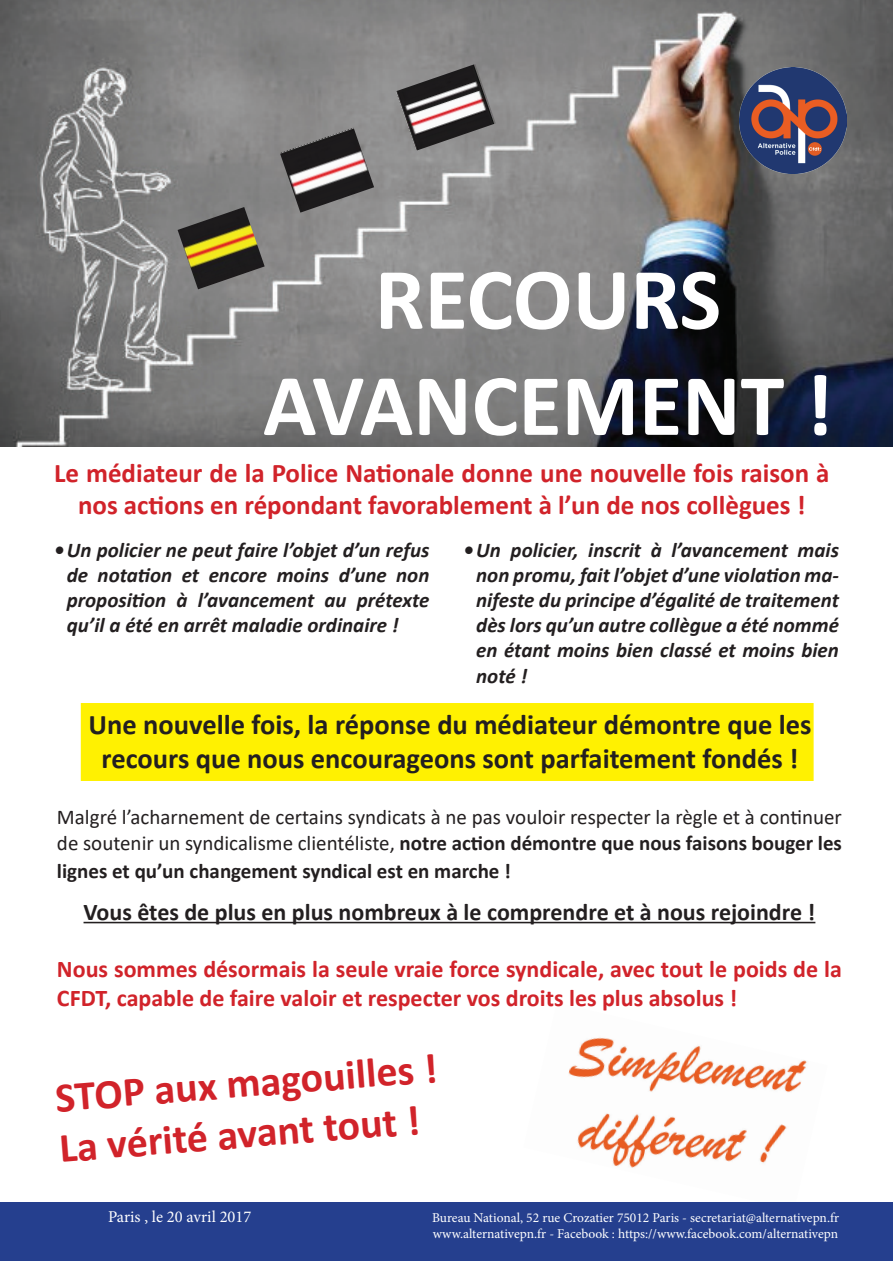
<style>
.page{position:relative;width:893px;height:1263px;background:#fff}
.page>*{position:absolute;margin:0;border:0;box-sizing:border-box;transform-origin:0 0}
.t1{font:700 88.5px/106.2px "Calibri";color:#fff;text-align:center}
.t2{font:700 42px/49.9px "Calibri";color:#d1232a}
.t3{font:700 28.5px/34.2px "Calibri";color:#231f20;text-align:center}
.t4{font:700 27px/32.4px "Calibri";color:#d1232a;text-align:center}
.t5{font:700 24px/28.8px "Calibri";color:#d1232a}
.t6{font:700 24px "Calibri";color:#231f20}
.t7{font:italic 700 21px/25.2px "Calibri";color:#231f20;text-align:justify}
.t8{font:21px/25.2px "Calibri";color:#231f20}
.t9{font:700 21px "Calibri";color:#231f20}
.t10{font:16.5px "Minion Pro";color:#fff}
.t11{font:13.5px/16.2px "Minion Pro";color:#fff}
.s1{font-weight:700}
</style>
<div class="page">
<img style="left:0;top:0;width:893px;height:446px">
<img style="left:523px;top:1037px;width:304px;height:166px">
<div style="left:81px;top:703px;width:733px;height:78px;background:#fff101"></div>
<div style="left:0;top:1203px;width:893px;height:58px;background:#253f8e"></div>
<img style="left:178px;top:207px;width:87px;height:82px">
<img style="left:396px;top:64px;width:100px;height:87px">
<img style="left:280px;top:128px;width:94px;height:85px">
<hr style="left:84px;top:922px;width:731px;height:1px;background:#231f20">
<img style="left:740px;top:68px;width:106px;height:106px">
<h1 class="t1" style="left:263px;top:245px;width:572px">RECOURS<br>AVANCEMENT !</h1>
<p class="t4" style="left:54px;top:456px;width:777px">Le médiateur de la Police Nationale donne une nouvelle fois raison à nos actions en répondant favorablement à l’un de nos collègues !</p>
<p class="t7" style="left:67px;top:536px;width:364px;text-indent:-13px">•Un policier ne peut faire l’objet d’un refus de notation et encore moins d’une non proposition à l’avancement au prétexte qu’il a été en arrêt maladie ordinaire !</p>
<p class="t7" style="left:476px;top:536px;width:364px;text-indent:-13px">•Un policier, inscrit à l’avancement mais non promu, fait l’objet d’une violation ma&shy;nifeste du principe d’égalité de traitement dès lors qu’un autre collègue a été nommé en étant moins bien classé et moins bien noté !</p>
<h3 class="t3" style="left:89px;top:707px;width:724px">Une nouvelle fois, la réponse du médiateur démontre que les recours que nous encourageons sont parfaitement fondés !</h3>
<p class="t8" style="left:57px;top:804px;width:786px">Malgré l’acharnement de certains syndicats à ne pas vouloir respecter la règle et à continuer de soutenir un syndicalisme clientéliste, <span class="s1">notre action démontre que nous faisons bouger les</span></p>
<p class="t9" style="left:57px;top:857px;width:456px">lignes et qu’un changement syndical est en marche !</p>
<p class="t6" style="left:84px;top:895px;width:733px">Vous êtes de plus en plus nombreux à le comprendre et à nous rejoindre !</p>
<p class="t5" style="left:57px;top:955px;width:786px">Nous sommes désormais la seule vraie force syndicale, avec tout le poids de la<br>CFDT, capable de faire valoir et respecter vos droits les plus absolus !</p>
<h2 class="t2" style="left:53px;top:1074px;width:385px;rotate:-5deg">STOP aux magouilles !<br>La vérité avant tout !</h2>
<p class="t10" style="left:108px;top:1205px;width:145px">Paris , le 20 avril 2017</p>
<p class="t11" style="left:432px;top:1209px;width:409px">Bureau National, 52 rue Crozatier 75012 Paris - secretariat@alternativepn.fr www.alternativepn.fr - Facebook : https://www.facebook.com/alternativepn</p>
</div>
